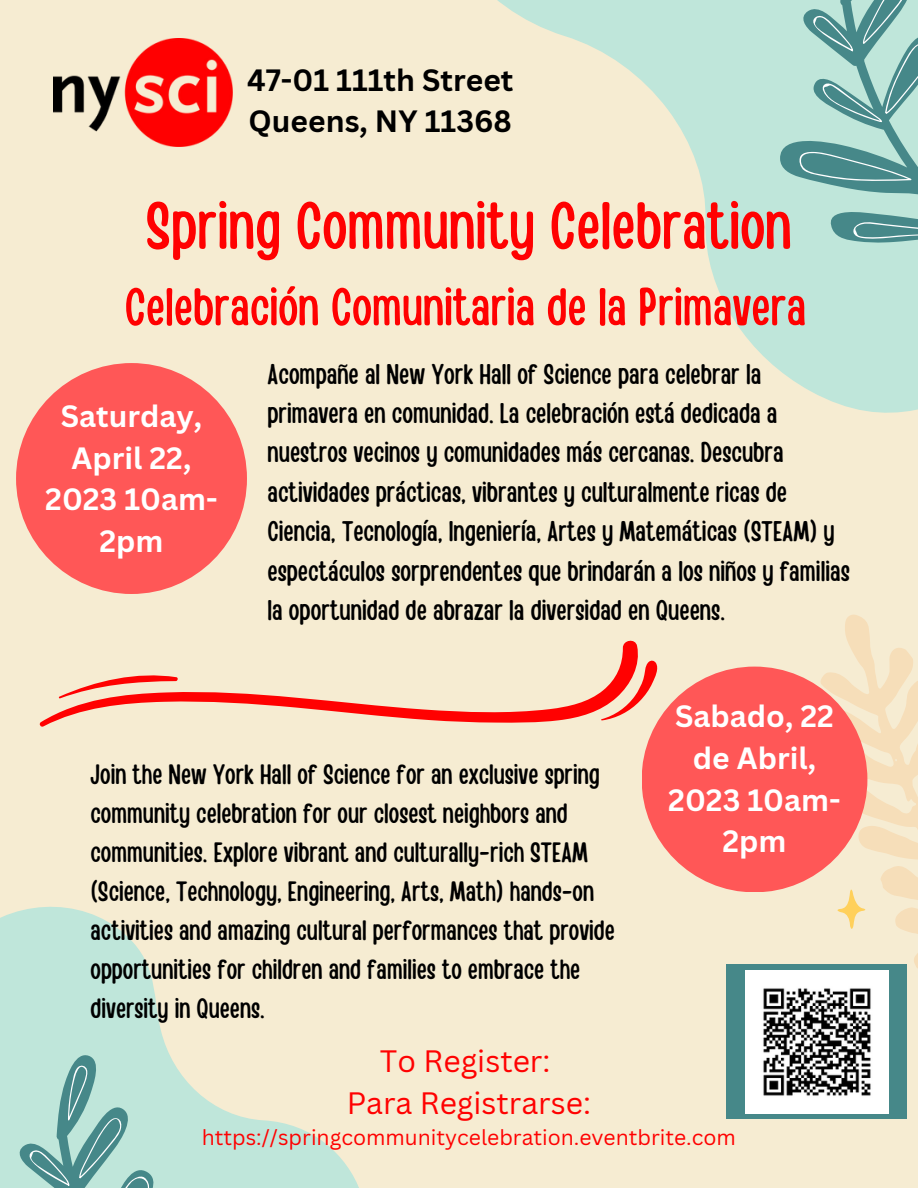
<style>
.page{position:relative;width:918px;height:1188px;background:#f6ecd2}
.page>*{position:absolute;margin:0;border:0;box-sizing:border-box;transform-origin:0 0}
.t1{font:66.3px "Handy Casual Condensed";color:#ff0101}
.t2{font:52.8px "Handy Casual Condensed";color:#ff0101}
.t3{font:30.15px/41.7px "Canva Sans";color:#ff0101;text-align:center}
.t4{font:700 30px/41.7px "Canva Sans";color:#fff;text-align:center}
.t5{font:700 30px/41.7px "Canva Sans";color:#000}
.t6{font:28.35px/39.3px "Handy Casual Condensed";color:#000}
.t7{font:27.9px/38.8px "Handy Casual Condensed";color:#000}
.t8{font:21.15px "Canva Sans";color:#ff0101}
</style>
<div class="page">
<svg style="left:0;top:906px;width:359px;height:282px"></svg>
<svg style="left:497px;top:0;width:421px;height:413px"></svg>
<svg style="left:780px;top:0;width:138px;height:251px;background:#93c3bc"></svg>
<svg style="left:0;top:1051px;width:239px;height:137px;background:#b0d6cb"></svg>
<svg style="left:820px;top:615px;width:98px;height:353px"></svg>
<svg style="left:836px;top:888px;width:31px;height:43px"></svg>
<div style="left:16px;top:363px;width:231px;height:231px;background:#ff5757;border-radius:50%"></div>
<div style="left:642px;top:667px;width:225px;height:225px;background:#ff5757;border-radius:50%"></div>
<svg style="left:39px;top:640px;width:599px;height:87px"></svg>
<svg style="left:58px;top:671px;width:121px;height:28px"></svg>
<svg style="left:601px;top:660px;width:59px;height:61px"></svg>
<div style="left:726px;top:964px;width:181px;height:155px;background:#468889"></div>
<img style="left:53px;top:38px;width:179px;height:108px">
<img style="left:746px;top:971px;width:143px;height:143px">
<p class="t5" style="left:247px;top:58px;width:268px">47-01 111th Street<br>Queens, NY 11368</p>
<h1 class="t1" style="left:146px;top:183px;width:647px">Spring Community Celebration</h1>
<h2 class="t2" style="left:125px;top:273px;width:683px">Celebración Comunitaria de la Primavera</h2>
<p class="t6" style="left:267px;top:353px;width:584px">Acompañe al New York Hall of Science para celebrar la primavera en comunidad. La celebración está dedicada a nuestros vecinos y comunidades más cercanas. Descubra actividades prácticas, vibrantes y culturalmente ricas de Ciencia, Tecnología, Ingeniería, Artes y Matemáticas (STEAM) y espectáculos sorprendentes que brindarán a los niños y familias la oportunidad de abrazar la diversidad en Queens.</p>
<p class="t4" style="left:45px;top:395px;width:174px">Saturday,<br>April 22,<br>2023 10am-<br>2pm</p>
<p class="t7" style="left:91px;top:754px;width:526px">Join the New York Hall of Science for an exclusive spring community celebration for our closest neighbors and communities. Explore vibrant and culturally-rich STEAM (Science, Technology, Engineering, Arts, Math) hands-on activities and amazing cultural performances that provide opportunities for children and families to embrace the diversity in Queens.</p>
<p class="t4" style="left:668px;top:695px;width:174px">Sabado, 22 de Abril,<br>2023 10am-<br>2pm</p>
<p class="t3" style="left:347px;top:1039px;width:246px">To Register:<br>Para Registrarse:</p>
<p class="t8" style="left:202px;top:1122px;width:536px">https://springcommunitycelebration.eventbrite.com</p>
</div>
